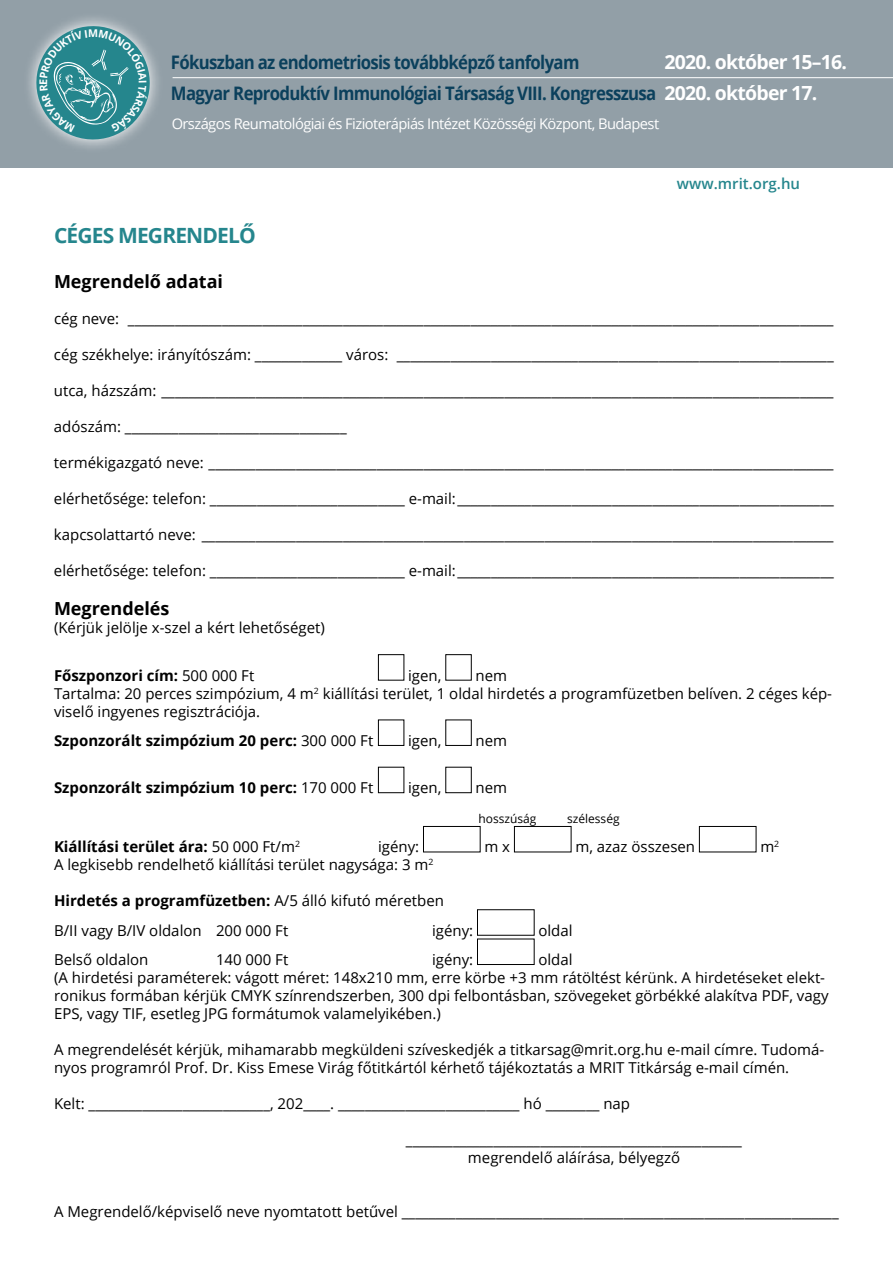
<style>
.page{position:relative;width:893px;height:1263px;background:#fff}
.page>*{position:absolute;margin:0;border:0;box-sizing:border-box;transform-origin:0 0}
.t1{font:700 21px "Open Sans";letter-spacing:-.04em;color:#25868d}
.t2{font:700 19.5px "Open Sans";letter-spacing:-.04em;color:#fff}
.t3{font:700 18.6px "Open Sans";letter-spacing:-.04em;color:#0b405c;scale:.9 1}
.t4{font:700 18px "Open Sans";color:#000}
.t5{font:15px/18px "Open Sans";color:#000}
.t6{font:700 15px "Open Sans";color:#000}
.t7{font:600 15px "Open Sans";color:#25868d}
.t8{font:14.7px "Open Sans";letter-spacing:-.04em;color:#fff}
.t9{font:12px "Open Sans";color:#000}
.t10{font:700 10.65px "Open Sans";color:#fff}
.s1{font-size:19.5px;color:#fff}
.s2{font-weight:400}
.s3{font-weight:700}
</style>
<div class="page">
<div style="left:378px;top:654px;width:26px;height:26px;border:1px solid #000"></div>
<div style="left:445px;top:654px;width:27px;height:26px;border:1px solid #000"></div>
<div style="left:378px;top:719px;width:26px;height:27px;border:1px solid #000"></div>
<div style="left:445px;top:719px;width:27px;height:27px;border:1px solid #000"></div>
<div style="left:378px;top:767px;width:26px;height:26px;border:1px solid #000"></div>
<div style="left:445px;top:767px;width:27px;height:26px;border:1px solid #000"></div>
<div style="left:423px;top:826px;width:58px;height:26px;border:1px solid #000"></div>
<div style="left:514px;top:826px;width:57px;height:26px;border:1px solid #000"></div>
<div style="left:699px;top:826px;width:57px;height:26px;border:1px solid #000"></div>
<div style="left:477px;top:939px;width:58px;height:26px;border:1px solid #000"></div>
<div style="left:0;top:0;width:893px;height:168px;background:#929fa7"></div>
<hr style="left:173px;top:77px;width:720px;height:1px;background:#fff">
<svg style="left:29px;top:19px;width:128px;height:128px"></svg>
<p class="t10" style="left:88px;top:26px;width:12px">M</p>
<p class="t3" style="left:171px;top:49px;width:455px">Fókuszban az endometriosis továbbképző tanfolyam</p>
<h2 class="t2" style="left:664px;top:48px;width:184px">2020. október 15–16.</h2>
<p class="t3" style="left:171px;top:80px;width:720px">Magyar Reproduktív Immunológiai Társaság VIII. Kongresszusa <span class="s1">2020. október 17.</span></p>
<p class="t8" style="left:172px;top:113px;width:489px">Országos Reumatológiai és Fizioterápiás Intézet Közösségi Központ, Budapest</p>
<p class="t7" style="left:677px;top:174px;width:125px">www.mrit.org.hu</p>
<h1 class="t1" style="left:54px;top:220px;width:203px">CÉGES MEGRENDELŐ</h1>
<p class="t4" style="left:54px;top:268px;width:171px">Megrendelő adatai</p>
<p class="t5" style="left:54px;top:309px;width:781px">cég neve: _________________________________________________________________________________________________________</p>
<p class="t5" style="left:54px;top:345px;width:781px">cég székhelye: irányítószám: _____________ város: _________________________________________________________________</p>
<p class="t5" style="left:54px;top:381px;width:781px">utca, házszám: ____________________________________________________________________________________________________</p>
<p class="t5" style="left:54px;top:417px;width:294px">adószám: _________________________________</p>
<p class="t5" style="left:54px;top:453px;width:781px">termékigazgató neve: _____________________________________________________________________________________________</p>
<p class="t5" style="left:54px;top:489px;width:781px">elérhetősége: telefon: _____________________________ e-mail:________________________________________________________</p>
<p class="t5" style="left:54px;top:525px;width:781px">kapcsolattartó neve: ______________________________________________________________________________________________</p>
<p class="t5" style="left:54px;top:561px;width:781px">elérhetősége: telefon: _____________________________ e-mail:________________________________________________________</p>
<p class="t4" style="left:54px;top:596px;width:117px">Megrendelés</p>
<p class="t5" style="left:54px;top:618px;width:272px">(Kérjük jelölje x-szel a kért lehetőséget)</p>
<p class="t6" style="left:54px;top:664px;width:202px">Főszponzori cím: <span class="s2">500 000 Ft</span></p>
<p class="t5" style="left:408px;top:666px;width:35px">igen,</p>
<p class="t5" style="left:54px;top:666px;width:780px;text-indent:422px">nem<br>Tartalma: 20 perces szimpózium, 4 m<sup>2</sup> kiállítási terület, 1 oldal hirdetés a programfüzetben belíven. 2 céges kép&shy;viselő ingyenes regisztrációja.</p>
<p class="t6" style="left:54px;top:730px;width:321px">Szponzorált szimpózium 20 perc: <span class="s2">300 000 Ft</span></p>
<p class="t5" style="left:408px;top:731px;width:35px">igen,</p>
<p class="t5" style="left:476px;top:731px;width:33px">nem</p>
<p class="t6" style="left:54px;top:777px;width:321px">Szponzorált szimpózium 10 perc: <span class="s2">170 000 Ft</span></p>
<p class="t5" style="left:408px;top:778px;width:35px">igen,</p>
<p class="t5" style="left:476px;top:778px;width:33px">nem</p>
<p class="t9" style="left:478px;top:810px;width:60px">hosszúság</p>
<p class="t9" style="left:567px;top:810px;width:54px">szélesség</p>
<p class="t6" style="left:54px;top:836px;width:248px">Kiállítási terület ára: <span class="s2">50 000 Ft/m</span><sup>2</sup></p>
<p class="t5" style="left:378px;top:837px;width:43px">igény:</p>
<p class="t5" style="left:484px;top:837px;width:27px">m x</p>
<p class="t5" style="left:575px;top:837px;width:121px">m, azaz összesen</p>
<p class="t5" style="left:760px;top:837px;width:20px">m<sup>2</sup></p>
<p class="t5" style="left:54px;top:855px;width:381px">A legkisebb rendelhető kiállítási terület nagysága: 3 m<sup>2</sup></p>
<p class="t5" style="left:54px;top:886px;width:391px;line-height:29.2px"><span class="s3">Hirdetés a programfüzetben:</span> A/5 álló kifutó méretben<br>B/II vagy B/IV oldalon 200 000 Ft</p>
<p class="t5" style="left:432px;top:921px;width:43px">igény:</p>
<p class="t5" style="left:538px;top:921px;width:36px">oldal</p>
<p class="t5" style="left:54px;top:950px;width:96px">Belső oldalon</p>
<p class="t5" style="left:216px;top:950px;width:74px">140 000 Ft</p>
<p class="t5" style="left:432px;top:950px;width:43px">igény:</p>
<p class="t5" style="left:54px;top:950px;width:776px;text-indent:484px">oldal<br>(A hirdetési paraméterek: vágott méret: 148x210 mm, erre körbe +3 mm rátöltést kérünk. A hirdetéseket elekt&shy;ronikus formában kérjük CMYK színrendszerben, 300 dpi felbontásban, szövegeket görbékké alakítva PDF, vagy EPS, vagy TIF, esetleg JPG formátumok valamelyikében.)</p>
<p class="t5" style="left:54px;top:1040px;width:772px">A megrendelését kérjük, mihamarabb megküldeni szíveskedjék a titkarsag@mrit.org.hu e-mail címre. Tudomá&shy;nyos programról Prof. Dr. Kiss Emese Virág főtitkártól kérhető tájékoztatás a MRIT Titkárság e-mail címén.</p>
<p class="t5" style="left:54px;top:1094px;width:578px">Kelt: ___________________________, 202____. ___________________________ hó ________ nap</p>
<p class="t5" style="left:406px;top:1130px;width:337px;text-align:center">__________________________________________________ megrendelő aláírása, bélyegző</p>
<p class="t5" style="left:54px;top:1202px;width:786px">A Megrendelő/képviselő neve nyomtatott betűvel _________________________________________________________________</p>
</div>
